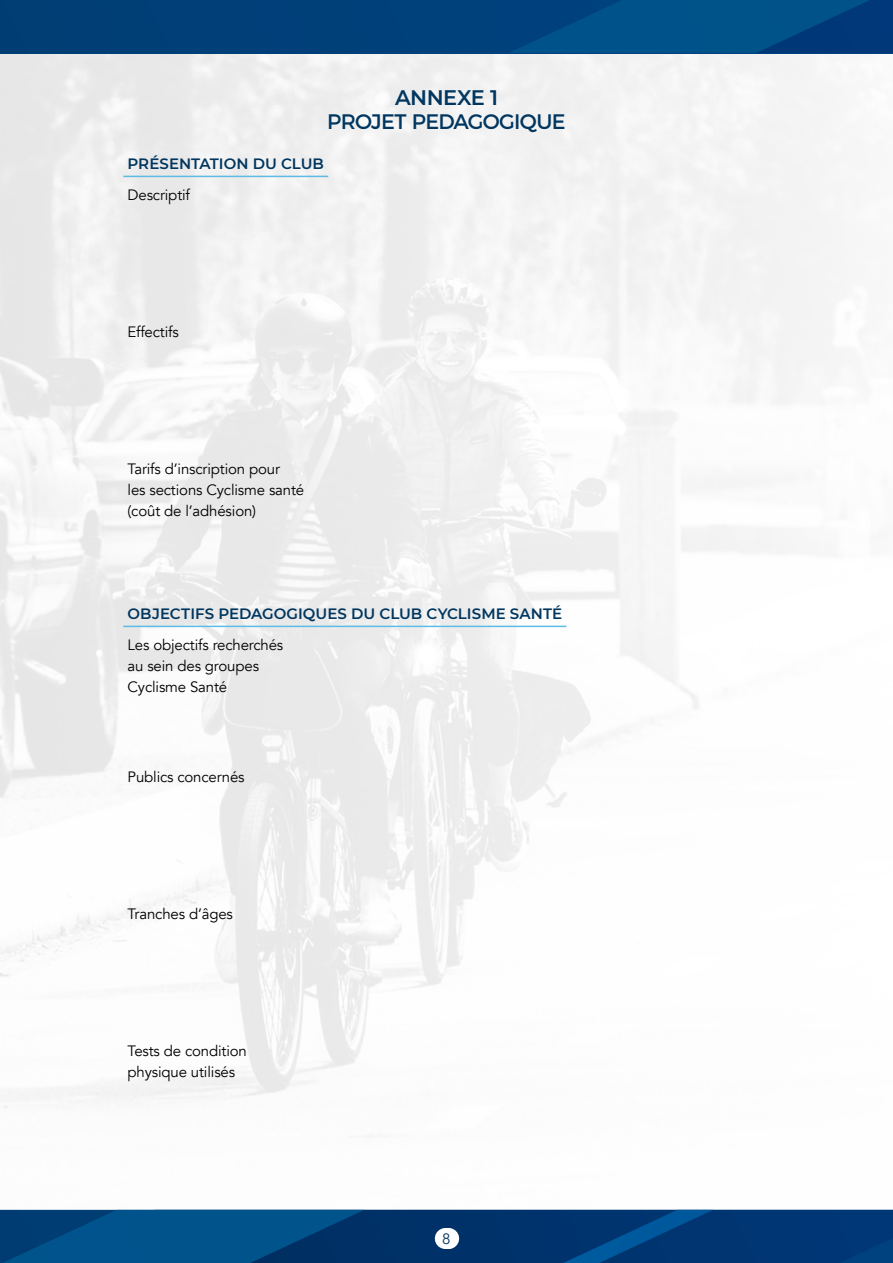
<style>
.page{position:relative;width:893px;height:1263px;background:#fff}
.page>*{position:absolute;margin:0;border:0;box-sizing:border-box;transform-origin:0 0}
.t1{font:21px "Montserrat";letter-spacing:-.035em;color:#00365f}
.t2{font:600 21px "Montserrat";letter-spacing:-.03em;color:#00365f}
.t3{font:15px/21px "Avenir";letter-spacing:-.01em;color:#000}
.t4{font:600 15px "Montserrat";color:#00365f}
.t5{font:15px "Avenir";color:#00365f}
</style>
<div class="page">
<img style="left:0;top:53px;width:893px;height:1157px">
<div style="left:0;top:0;width:893px;height:53px;background:#003f79"></div>
<svg style="left:510px;top:0;width:359px;height:53px"></svg>
<hr style="left:123px;top:176px;width:205px;height:1px;background:#5fbbe4">
<hr style="left:123px;top:626px;width:443px;height:1px;background:#5fbbe4">
<svg style="left:0;top:1210px;width:893px;height:53px;background:#024079"></svg>
<h1 class="t2" style="left:395px;top:83px;width:104px">ANNEXE 1</h1>
<h1 class="t1" style="left:327px;top:105px;width:240px">PROJET PEDAGOGIQUE</h1>
<p class="t4" style="left:128px;top:153px;width:198px">PRÉSENTATION DU CLUB</p>
<p class="t3" style="left:128px;top:185px;width:64px">Descriptif</p>
<p class="t3" style="left:128px;top:322px;width:53px">Effectifs</p>
<p class="t3" style="left:128px;top:458px;width:178px">Tarifs d’inscription pour<br>les sections Cyclisme santé (coût de l’adhésion)</p>
<p class="t4" style="left:128px;top:603px;width:436px">OBJECTIFS PEDAGOGIQUES DU CLUB CYCLISME SANTÉ</p>
<p class="t3" style="left:128px;top:635px;width:157px">Les objectifs recherchés au sein des groupes<br>Cyclisme Santé</p>
<p class="t3" style="left:128px;top:767px;width:119px">Publics concernés</p>
<p class="t3" style="left:128px;top:903px;width:107px">Tranches d’âges</p>
<p class="t3" style="left:128px;top:1040px;width:121px">Tests de condition physique utilisés</p>
<p class="t5" style="left:442px;top:1230px;width:10px">8</p>
</div>
